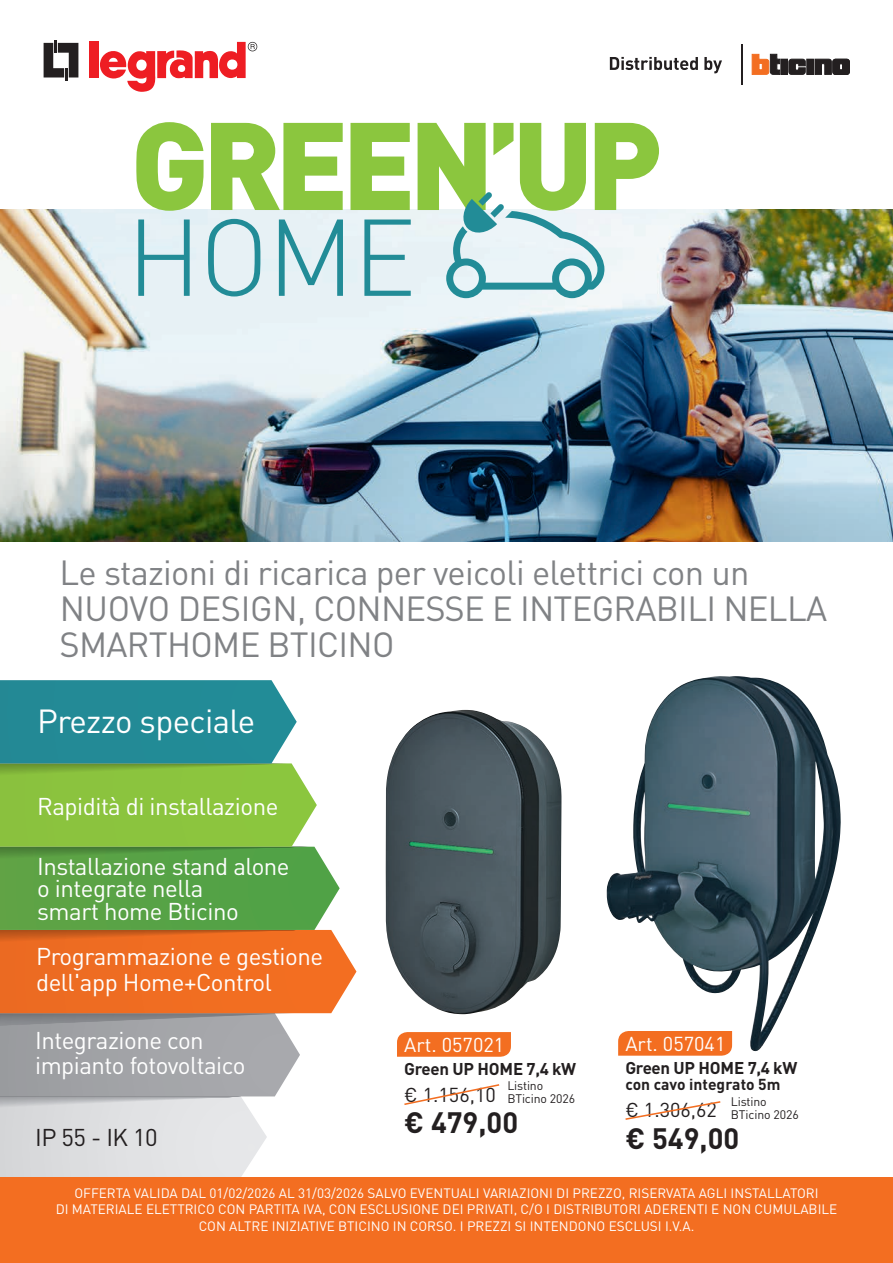
<style>
.page{position:relative;width:893px;height:1263px;background:#fff}
.page>*{position:absolute;margin:0;border:0;box-sizing:border-box;transform-origin:0 0}
.t1{font:300 107.25px "DIN Pro";color:#228c97}
.t2{font:34.5px/36px "DIN Pro";letter-spacing:-.02em;color:#808285}
.t3{font:33px "DIN Pro";letter-spacing:-.02em;color:#fff}
.t4{font:700 29.1px "DIN Pro";color:#231f20}
.t5{font:24px/22.5px "DIN Pro";letter-spacing:-.02em;color:#fff}
.t6{font:24px "DIN Pro";letter-spacing:-.02em;color:#231f20}
.t7{font:19.95px "DIN Pro";color:#fff}
.t8{font:19.95px "DIN Pro";color:#231f20}
.t9{font:700 16.8px "DIN Pro";letter-spacing:-.02em;color:#231f20}
.t10{font:700 15.6px "DIN Pro";color:#231f20}
.t11{font:13.5px/16.5px "DIN Pro";color:#fff;text-align:center}
.t12{font:12.3px/12.3px "DIN Pro";letter-spacing:-.01em;color:#231f20}
</style>
<div class="page">
<svg style="left:0;top:680px;width:356px;height:498px;background:#a2af84"></svg>
<img style="left:0;top:210px;width:893px;height:332px">
<div style="left:0;top:1178px;width:893px;height:85px;background:#f36e21"></div>
<svg style="left:610px;top:57px;width:88px;height:13px"></svg>
<svg style="left:704px;top:57px;width:18px;height:16px"></svg>
<div style="left:781px;top:59px;width:6px;height:15px;background:#231f20"></div>
<div style="left:807px;top:59px;width:6px;height:15px;background:#231f20"></div>
<svg style="left:815px;top:59px;width:35px;height:16px"></svg>
<svg style="left:752px;top:54px;width:28px;height:21px"></svg>
<svg style="left:789px;top:59px;width:16px;height:15px"></svg>
<hr style="left:741px;top:44px;width:2px;height:41px;background:#231f20">
<svg style="left:44px;top:40px;width:34px;height:41px"></svg>
<div style="left:89px;top:42px;width:9px;height:36px;background:#ee1d23"></div>
<svg style="left:100px;top:42px;width:157px;height:50px"></svg>
<svg style="left:136px;top:122px;width:523px;height:89px;fill:#8bc63e"></svg>
<svg style="left:446px;top:192px;width:158px;height:106px;background:#b6d8d3"></svg>
<img style="left:606px;top:676px;width:235px;height:376px">
<img style="left:386px;top:710px;width:175px;height:304px">
<svg style="left:397px;top:1032px;width:114px;height:25px;background:#f37227"></svg>
<svg style="left:404px;top:1084px;width:96px;height:21px"></svg>
<div style="left:618px;top:1031px;width:114px;height:25px;background:#f36e21"></div>
<svg style="left:625px;top:1101px;width:96px;height:19px"></svg>
<h1 class="t1" style="left:126px;top:184px;width:292px">HOME</h1>
<h2 class="t2" style="left:60px;top:553px;width:769px">Le stazioni di ricarica per veicoli elettrici con un<br>NUOVO DESIGN, CONNESSE E INTEGRABILI NELLA<br>SMARTHOME BTICINO</h2>
<h3 class="t3" style="left:37px;top:698px;width:219px">Prezzo speciale</h3>
<h3 class="t5" style="left:37px;top:794px;width:243px">Rapidità di installazione</h3>
<h3 class="t5" style="left:37px;top:854px;width:254px">Installazione stand alone o integrate nella<br>smart home Bticino</h3>
<h3 class="t5" style="left:36px;top:943px;width:289px;line-height:25.5px">Programmazione e gestione dell'app Home+Control</h3>
<h3 class="t5" style="left:35px;top:1026px;width:212px;line-height:25.5px">Integrazione con impianto fotovoltaico</h3>
<h3 class="t6" style="left:35px;top:1121px;width:124px">IP 55 - IK 10</h3>
<h3 class="t7" style="left:404px;top:1031px;width:101px">Art. 057021</h3>
<p class="t9" style="left:404px;top:1057px;width:173px">Green UP HOME 7,4 kW</p>
<h3 class="t8" style="left:404px;top:1081px;width:93px">€ 1.156,10</h3>
<h3 class="t4" style="left:404px;top:1103px;width:115px">€ 479,00</h3>
<p class="t12" style="left:507px;top:1079px;width:69px">Listino<br>BTicino 2026</p>
<h3 class="t7" style="left:625px;top:1030px;width:101px">Art. 057041</h3>
<p class="t9" style="left:625px;top:1056px;width:173px">Green UP HOME 7,4 kW</p>
<p class="t10" style="left:625px;top:1074px;width:157px">con cavo integrato 5m</p>
<h3 class="t8" style="left:625px;top:1096px;width:93px">€ 1.306,62</h3>
<h3 class="t4" style="left:625px;top:1118px;width:115px">€ 549,00</h3>
<p class="t12" style="left:731px;top:1095px;width:69px">Listino<br>BTicino 2026</p>
<p class="t11" style="left:56px;top:1184px;width:783px">OFFERTA VALIDA DAL 01/02/2026 AL 31/03/2026 SALVO EVENTUALI VARIAZIONI DI PREZZO, RISERVATA AGLI INSTALLATORI<br>DI MATERIALE ELETTRICO CON PARTITA IVA, CON ESCLUSIONE DEI PRIVATI, C/O I DISTRIBUTORI ADERENTI E NON CUMULABILE<br>CON ALTRE INIZIATIVE BTICINO IN CORSO. I PREZZI SI INTENDONO ESCLUSI I.V.A.</p>
</div>
